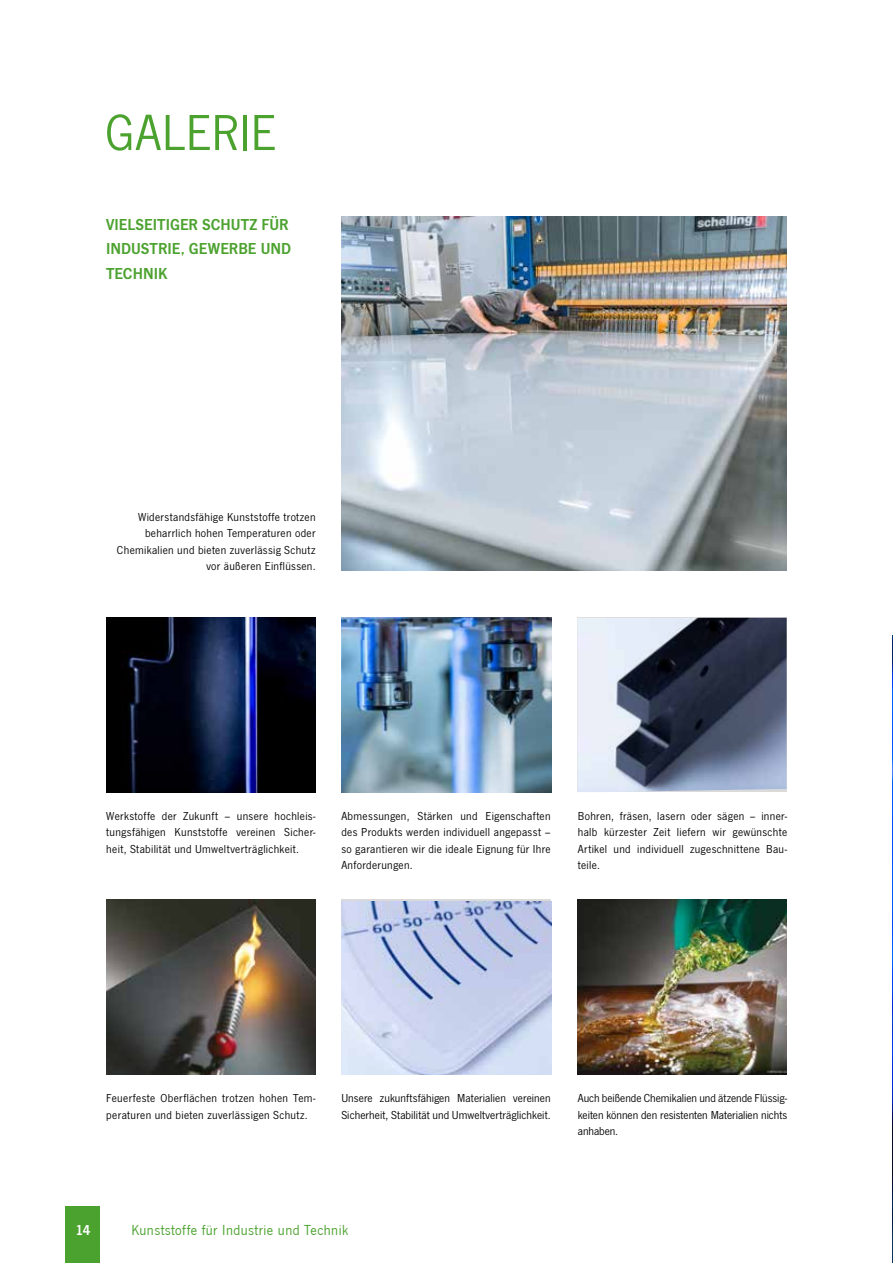
<style>
.page{position:relative;width:893px;height:1263px;background:#fff}
.page>*{position:absolute;margin:0;border:0;box-sizing:border-box;transform-origin:0 0}
.t1{font:52.5px "News Gothic T";letter-spacing:.015em;color:#4ca22f}
.t2{font:600 16.5px/24.6px "News Gothic T";color:#4ca22f}
.t3{font:15px "News Got T";letter-spacing:.03em;color:#4ca22f}
.t4{font:600 15px "News Gothic T";color:#fff}
.t5{font:12px/16.5px "News Gothic T";letter-spacing:.025em;color:#000;text-align:justify}
.t6{font:12px/16.5px "News Gothic T";letter-spacing:.005em;color:#000}
</style>
<div class="page">
<img style="left:342px;top:216px;width:445px;height:354px">
<img style="left:892px;top:636px;width:1px;height:627px">
<img style="left:106px;top:618px;width:210px;height:174px">
<img style="left:106px;top:900px;width:210px;height:174px">
<img style="left:342px;top:618px;width:209px;height:174px">
<img style="left:342px;top:901px;width:209px;height:173px">
<img style="left:577px;top:618px;width:210px;height:174px">
<img style="left:577px;top:900px;width:210px;height:174px">
<div style="left:66px;top:1206px;width:34px;height:57px;background:#4ca22f"></div>
<h1 class="t1" style="left:105px;top:102px;width:173px">GALERIE</h1>
<h2 class="t2" style="left:106px;top:212px;width:187px">VIELSEITIGER SCHUTZ FÜR<br>INDUSTRIE, GEWERBE UND<br>TECHNIK</h2>
<p class="t5" style="left:117px;top:508px;width:200px;text-align:right">Widerstandsfähige Kunststoffe trotzen beharrlich hohen Temperaturen oder Chemikalien und bieten zuverlässig Schutz vor äußeren Einflüssen.</p>
<p class="t5" style="left:106px;top:807px;width:211px">Werkstoffe der Zukunft – unsere hochleis&shy;tungsfähigen Kunststoffe vereinen Sicher&shy;heit, Stabilität und Umweltverträglichkeit.</p>
<p class="t5" style="left:341px;top:807px;width:211px">Abmessungen, Stärken und Eigenschaften des Produkts werden individuell angepasst – so garantieren wir die ideale Eignung für Ihre Anforderungen.</p>
<p class="t5" style="left:578px;top:807px;width:211px">Bohren, fräsen, lasern oder sägen – inner&shy;halb kürzester Zeit liefern wir gewünschte Artikel und individuell zugeschnittene Bau&shy;teile.</p>
<p class="t5" style="left:106px;top:1090px;width:211px">Feuerfeste Oberflächen trotzen hohen Tem&shy;peraturen und bieten zuverlässigen Schutz.</p>
<p class="t6" style="left:341px;top:1090px;width:211px">Unsere zukunftsfähigen Materialien vereinen<br>Sicherheit, Stabilität und Umweltverträglichkeit.</p>
<p class="t5" style="left:578px;top:1090px;width:211px">Auch beißende Chemikalien und ätzende Flüssig&shy;keiten können den resistenten Materialien nichts anhaben.</p>
<p class="t4" style="left:75px;top:1221px;width:17px">14</p>
<p class="t3" style="left:131px;top:1222px;width:218px">Kunststoffe für Industrie und Technik</p>
</div>
